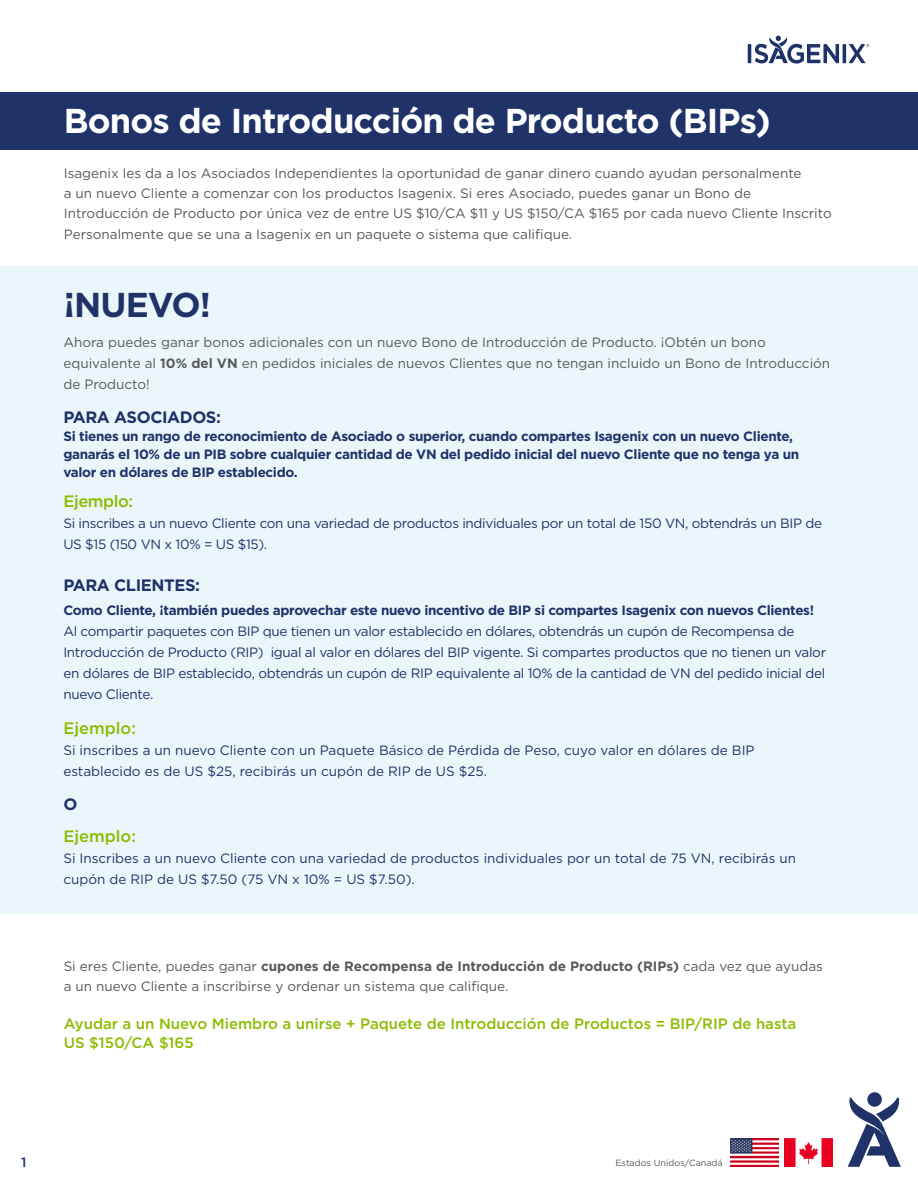
<style>
.page{position:relative;width:918px;height:1188px;background:#fff}
.page>*{position:absolute;margin:0;border:0;box-sizing:border-box;transform-origin:0 0}
.Headline{font:700 34.5px "Gotham";letter-spacing:-.025em;color:#fff}
.Headline-2{font:700 34.5px "Gotham";letter-spacing:-.025em;color:#1f3369}
.Headline-3{font:700 16.5px "Gotham";letter-spacing:-.025em;color:#1f3369}
.Body{font:500 16.5px "Gotham";color:#8dbb00}
.Headline-4{font:500 16.5px "Gotham";letter-spacing:-.025em;color:#8dbb00}
.Body-2{font:500 15px/19.5px "Gotham";color:#8dbb00}
.Body-3{font:13.5px/20.2px "Gotham";color:#57585a}
.Headline-5{font:13.5px/21px "Gotham";letter-spacing:-.025em;color:#1f3369}
.Body-4{font:13.5px/21px "Gotham";color:#1f3369}
.Headline-6{font:700 13.5px/18px "Gotham";letter-spacing:-.025em;color:#1f3369}
.t1{font:500 13.5px "Gotham";color:#1f3369}
.t2{font:9px "Gotham";color:#57585a}
.s1{font-weight:700}
</style>
<div class="page">
<svg style="left:848px;top:1092px;width:53px;height:75px"></svg>
<svg style="left:748px;top:36px;width:121px;height:28px"></svg>
<img style="left:730px;top:1138px;width:48px;height:28px">
<img style="left:785px;top:1138px;width:48px;height:28px">
<div style="left:0;top:266px;width:918px;height:648px;background:#ebf6fb"></div>
<div style="left:0;top:93px;width:918px;height:57px;background:#1f3369"></div>
<p class="Headline" style="left:64px;top:98px;width:709px">Bonos de Introducción de Producto (BIPs)</p>
<p class="Body-3" style="left:64px;top:163px;width:770px">Isagenix les da a los Asociados Independientes la oportunidad de ganar dinero cuando ayudan personalmente<br>a un nuevo Cliente a comenzar con los productos Isagenix. Si eres Asociado, puedes ganar un Bono de Introducción de Producto por única vez de entre US $10/CA $11 y US $150/CA $165 por cada nuevo Cliente Inscrito Personalmente que se una a Isagenix en un paquete o sistema que califique.</p>
<p class="Headline-2" style="left:64px;top:281px;width:149px">¡NUEVO!</p>
<p class="Body-3" style="left:63px;top:331px;width:768px;line-height:21px">Ahora puedes ganar bonos adicionales con un nuevo Bono de Introducción de Producto. ¡Obtén un bono equivalente al <span class="s1">10% del VN</span> en pedidos iniciales de nuevos Clientes que no tengan incluido un Bono de Introducción de Producto!</p>
<p class="Headline-3" style="left:63px;top:407px;width:159px">PARA ASOCIADOS:</p>
<p class="Headline-6" style="left:63px;top:428px;width:737px">Si tienes un rango de reconocimiento de Asociado o superior, cuando compartes Isagenix con un nuevo Cliente, ganarás el 10% de un PIB sobre cualquier cantidad de VN del pedido inicial del nuevo Cliente que no tenga ya un valor en dólares de BIP establecido.</p>
<p class="Headline-4" style="left:63px;top:491px;width:71px">Ejemplo:</p>
<p class="Headline-5" style="left:63px;top:513px;width:760px">Si inscribes a un nuevo Cliente con una variedad de productos individuales por un total de 150 VN, obtendrás un BIP de<br>US $15 (150 VN x 10% = US $15).</p>
<p class="Headline-3" style="left:63px;top:575px;width:138px">PARA CLIENTES:</p>
<p class="Headline-5" style="left:63px;top:600px;width:764px"><span class="s1">Como Cliente, ¡también puedes aprovechar este nuevo incentivo de BIP si compartes Isagenix con nuevos Clientes!<br></span>Al compartir paquetes con BIP que tienen un valor establecido en dólares, obtendrás un cupón de Recompensa de Introducción de Producto (RIP) igual al valor en dólares del BIP vigente. Si compartes productos que no tienen un valor en dólares de BIP establecido, obtendrás un cupón de RIP equivalente al 10% de la cantidad de VN del pedido inicial del nuevo Cliente.</p>
<p class="Body" style="left:63px;top:717px;width:74px">Ejemplo:</p>
<p class="Body-4" style="left:63px;top:739px;width:693px">Si inscribes a un nuevo Cliente con un Paquete Básico de Pérdida de Peso, cuyo valor en dólares de BIP establecido es de US $25, recibirás un cupón de RIP de US $25.</p>
<p class="Headline-3" style="left:63px;top:794px;width:16px">O</p>
<p class="Body" style="left:63px;top:825px;width:74px">Ejemplo:</p>
<p class="Body-4" style="left:63px;top:847px;width:734px">Si Inscribes a un nuevo Cliente con una variedad de productos individuales por un total de 75 VN, recibirás un cupón de RIP de US $7.50 (75 VN x 10% = US $7.50).</p>
<p class="Body-3" style="left:64px;top:956px;width:761px">Si eres Cliente, puedes ganar <span class="s1">cupones de Recompensa de Introducción de Producto (RIPs)</span> cada vez que ayudas a un nuevo Cliente a inscribirse y ordenar un sistema que califique.</p>
<p class="Body-2" style="left:64px;top:1013px;width:734px">Ayudar a un Nuevo Miembro a unirse + Paquete de Introducción de Productos = BIP/RIP de hasta<br>US $150/CA $165</p>
<p class="t1" style="left:21px;top:1153px;width:7px">1</p>
<p class="t2" style="left:616px;top:1157px;width:109px">Estados Unidos/Canadá</p>
</div>
